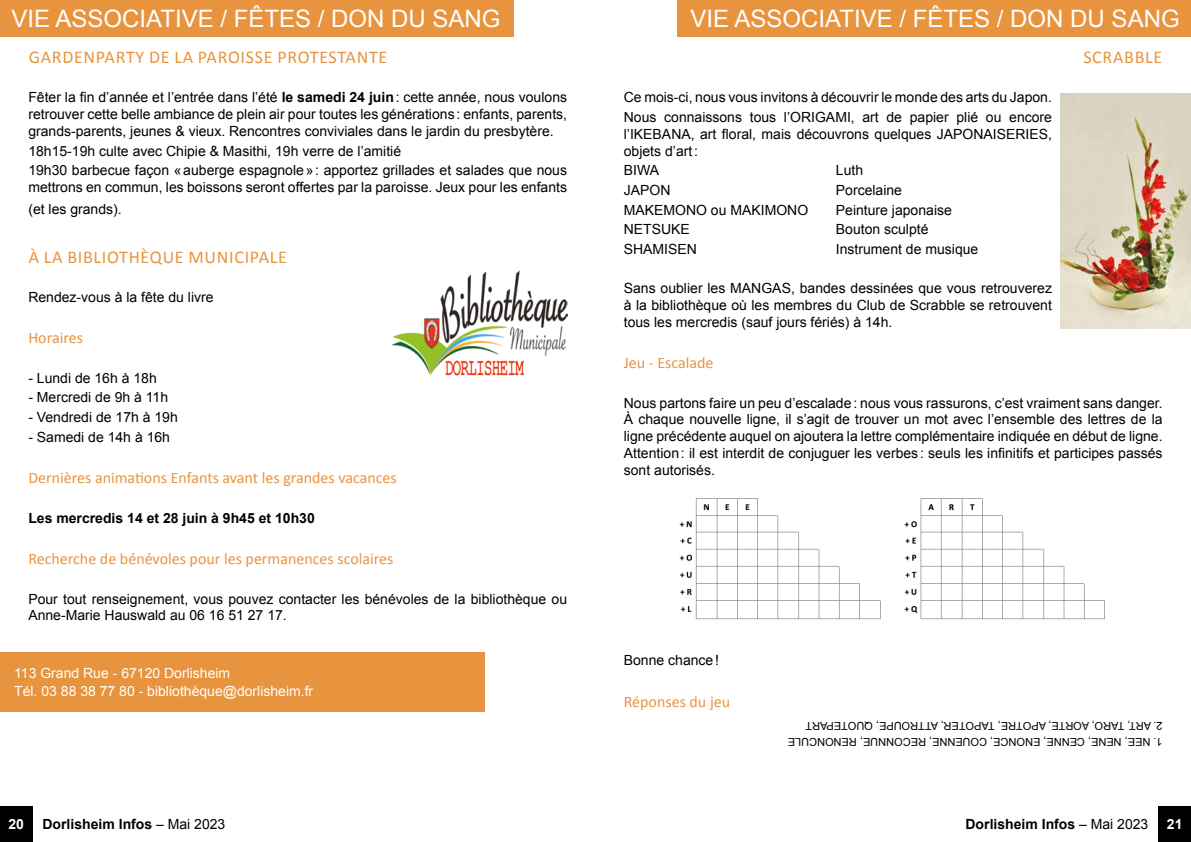
<style>
.page{position:relative;width:1191px;height:842px;background:#fff}
.page>*{position:absolute;margin:0;border:0;box-sizing:border-box;transform-origin:0 0}
.t1{font:24px "Arial";color:#fff}
.t2{font:18px "Calibri";letter-spacing:.04em;color:#e8943e}
.t3{font:16px "Calibri";color:#e8943e}
.t4{font:14px/16.8px "Arial";color:#000}
.t5{font:700 14px "Arial";color:#000}
.t6{font:14px/18.2px "Arial";color:#fff}
.t7{font:700 14px "Arial";color:#fff}
.t8{font:11px "Arial";color:#000}
.s1{font-weight:700}
.s2{font-weight:400}
</style>
<div class="page">
<div style="left:0;top:806px;width:33px;height:36px;background:#000"></div>
<div style="left:1158px;top:806px;width:33px;height:36px;background:#000"></div>
<div style="left:677px;top:0;width:514px;height:37px;background:#e8943e"></div>
<div style="left:0;top:0;width:513px;height:37px;background:#e8943e"></div>
<div style="left:0;top:652px;width:485px;height:59px;background:#e8943e"></div>
<img style="left:679px;top:498px;width:426px;height:122px">
<img style="left:1060px;top:94px;width:131px;height:235px">
<img style="left:393px;top:270px;width:174px;height:106px">
<h1 class="t1" style="left:11px;top:3px;width:491px">VIE ASSOCIATIVE / FÊTES / DON DU SANG</h1>
<h1 class="t1" style="left:690px;top:3px;width:491px">VIE ASSOCIATIVE / FÊTES / DON DU SANG</h1>
<p class="t2" style="left:29px;top:46px;width:360px">GARDENPARTY DE LA PAROISSE PROTESTANTE</p>
<p class="t4" style="left:28px;top:89px;width:540px;text-align:justify">Fêter la fin d’année et l’entrée dans l’été <span class="s1">le samedi 24 juin</span>: cette année, nous voulons retrouver cette belle ambiance de plein air pour toutes les générations : enfants, parents, grands-parents, jeunes &amp; vieux. Rencontres conviviales dans le jardin du presbytère.</p>
<p class="t4" style="left:28px;top:141px;width:540px;line-height:19.6px">18h15-19h culte avec Chipie &amp; Masithi, 19h verre de l’amitié<br>19h30 barbecue façon «auberge espagnole»: apportez grillades et salades que nous</p>
<p class="t4" style="left:28px;top:176px;width:540px;line-height:21.6px">mettrons en commun, les boissons seront offertes par la paroisse. Jeux pour les enfants (et les grands).</p>
<p class="t2" style="left:29px;top:245px;width:260px">À LA BIBLIOTHÈQUE MUNICIPALE</p>
<p class="t4" style="left:28px;top:289px;width:187px">Rendez-vous à la fête du livre</p>
<p class="t3" style="left:28px;top:328px;width:56px">Horaires</p>
<p class="t4" style="left:28px;top:370px;width:130px">- Lundi de 16h à 18h</p>
<p class="t4" style="left:28px;top:389px;width:141px">- Mercredi de 9h à 11h</p>
<p class="t4" style="left:28px;top:409px;width:151px">- Vendredi de 17h à 19h</p>
<p class="t4" style="left:28px;top:428px;width:143px">- Samedi de 14h à 16h</p>
<p class="t3" style="left:28px;top:468px;width:370px">Dernières animations Enfants avant les grandes vacances</p>
<p class="t5" style="left:28px;top:508px;width:288px">Les mercredis 14 et 28 juin à 9h45 et 10h30</p>
<p class="t3" style="left:28px;top:549px;width:366px">Recherche de bénévoles pour les permanences scolaires</p>
<p class="t4" style="left:28px;top:590px;width:540px">Pour tout renseignement, vous pouvez contacter les bénévoles de la bibliothèque ou<br>Anne-Marie Hauswald au 06 16 51 27 17.</p>
<p class="t6" style="left:14px;top:664px;width:301px">113 Grand Rue - 67120 Dorlisheim<br>Tél. 03 88 38 77 80 - bibliothèque@dorlisheim.fr</p>
<p class="t2" style="left:1083px;top:46px;width:80px">SCRABBLE</p>
<p class="t4" style="left:624px;top:88px;width:430px;line-height:19.6px">Ce mois-ci, nous vous invitons à découvrir le monde des arts du Japon.<br>Nous connaissons tous l’ORIGAMI, art de papier plié ou encore</p>
<p class="t4" style="left:624px;top:126px;width:430px">l’IKEBANA, art floral, mais découvrons quelques JAPONAISERIES, objets d’art:</p>
<p class="t4" style="left:624px;top:162px;width:37px">BIWA</p>
<p class="t4" style="left:836px;top:162px;width:29px">Luth</p>
<p class="t4" style="left:624px;top:182px;width:48px">JAPON</p>
<p class="t4" style="left:836px;top:182px;width:68px">Porcelaine</p>
<p class="t4" style="left:624px;top:201px;width:186px">MAKEMONO ou MAKIMONO</p>
<p class="t4" style="left:836px;top:201px;width:117px">Peinture japonaise</p>
<p class="t4" style="left:624px;top:221px;width:68px">NETSUKE</p>
<p class="t4" style="left:836px;top:221px;width:94px">Bouton sculpté</p>
<p class="t4" style="left:624px;top:241px;width:75px">SHAMISEN</p>
<p class="t4" style="left:836px;top:241px;width:144px">Instrument de musique</p>
<p class="t4" style="left:624px;top:280px;width:430px;text-align:justify">Sans oublier les MANGAS, bandes dessinées que vous retrouverez à la bibliothèque où les membres du Club de Scrabble se retrouvent tous les mercredis (sauf jours fériés) à 14h.</p>
<p class="t3" style="left:624px;top:353px;width:91px">Jeu - Escalade</p>
<p class="t4" style="left:624px;top:394px;width:540px;text-align:justify">Nous partons faire un peu d’escalade: nous vous rassurons, c’est vraiment sans danger.<br>À chaque nouvelle ligne, il s’agit de trouver un mot avec l’ensemble des lettres de la ligne précédente auquel on ajoutera la lettre complémentaire indiquée en début de ligne.<br>Attention: il est interdit de conjuguer les verbes : seuls les infinitifs et participes passés sont autorisés.</p>
<p class="t4" style="left:624px;top:652px;width:97px">Bonne chance!</p>
<p class="t3" style="left:624px;top:692px;width:108px">Réponses du jeu</p>
<p class="t8" style="left:1162px;top:733px;width:358px;rotate:-180deg">2. ART, TARO, AORTE, APOTRE, TAPOTER, ATTROUPE, QUOTEPART</p>
<p class="t8" style="left:1162px;top:749px;width:376px;rotate:-180deg">1. NEE, NENE, CENNE, ENONCE, COUENNE, RECONNUE, RENONCULE</p>
<p class="t7" style="left:9px;top:815px;width:17px">20</p>
<p class="t5" style="left:43px;top:815px;width:184px">Dorlisheim Infos <span class="s2">– Mai 2023</span></p>
<p class="t5" style="left:965px;top:815px;width:184px">Dorlisheim Infos <span class="s2">– Mai 2023</span></p>
<p class="t7" style="left:1166px;top:815px;width:17px">21</p>
</div>
